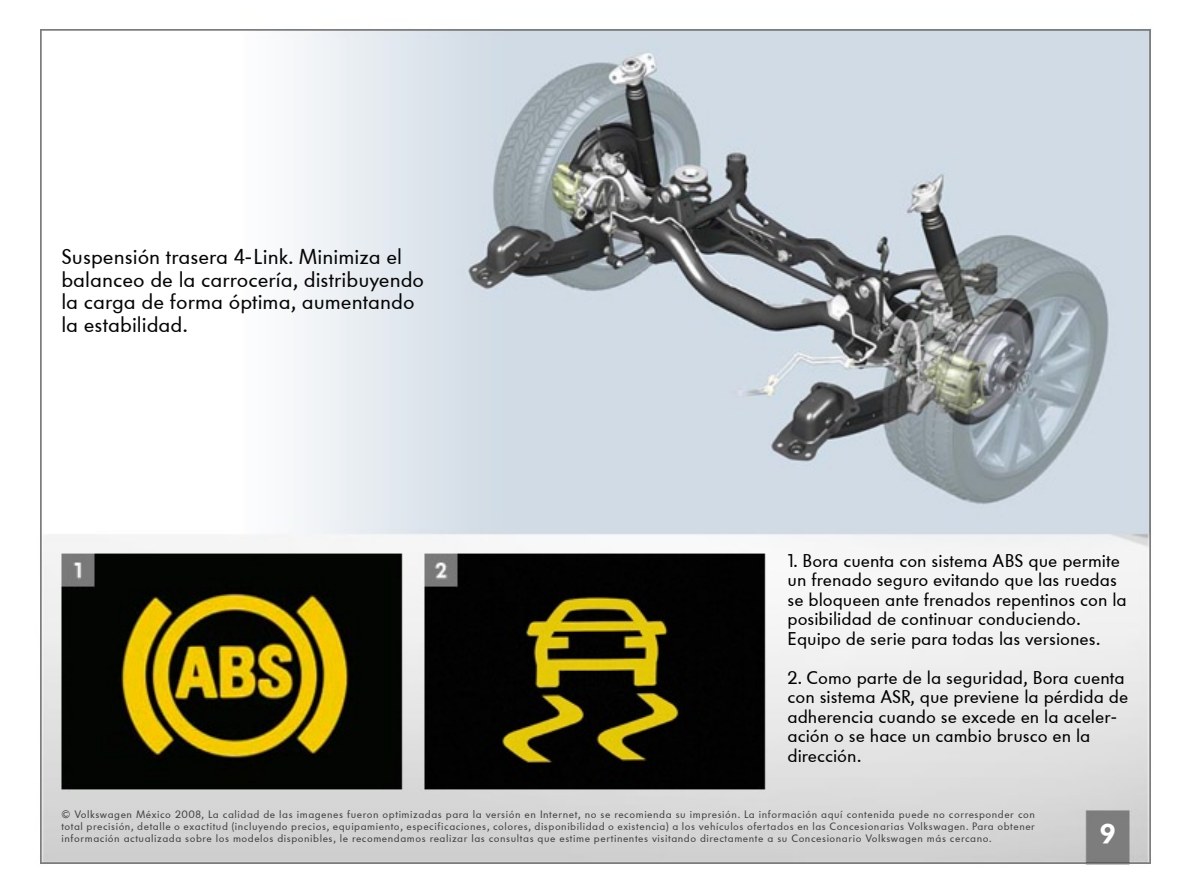
<style>
.page{position:relative;width:1191px;height:893px;background:#fff}
.page>*{position:absolute;margin:0;border:0;box-sizing:border-box;transform-origin:0 0}
.t1{font:27px "Volkswagen Headline";color:#fff}
.t2{font:21px/22.5px "VW Headline Book";color:#060606}
.t3{font:18px/19.5px "VW Headline Book";color:#000}
.t4{font:10.5px/12px "VW Headline Book";letter-spacing:.05em;color:#424242;text-align:justify}
</style>
<div class="page">
<img style="left:40px;top:30px;width:1110px;height:834px">
<p class="t2" style="left:61px;top:246px;width:364px">Suspensión trasera 4-Link. Minimiza el balanceo de la carrocería, distribuyendo la carga de forma óptima, aumentando la estabilidad.</p>
<p class="t3" style="left:788px;top:551px;width:341px">1. Bora cuenta con sistema ABS que permite un frenado seguro evitando que las ruedas se bloqueen ante frenados repentinos con la posibilidad de continuar conduciendo.<br>Equipo de serie para todas las versiones.</p>
<p class="t3" style="left:788px;top:668px;width:342px">2. Como parte de la seguridad, Bora cuenta con sistema ASR, que previene la pérdida de adherencia cuando se excede en la aceler&shy;ación o se hace un cambio brusco en la dirección.</p>
<p class="t4" style="left:62px;top:808px;width:975px">© Volkswagen México 2008, La calidad de las imagenes fueron optimizadas para la versión en Internet, no se recomienda su impresión. La información aquí contenida puede no corresponder con total precisión, detalle o exactitud (incluyendo precios, equipamiento, especificaciones, colores, disponibilidad o existencia) a los vehículos ofertados en las Concesionarias Volkswagen. Para obtener información actualizada sobre los modelos disponibles, le recomendamos realizar las consultas que estime pertinentes visitando directamente a su Concesionario Volkswagen más cercano.</p>
<p class="t1" style="left:1100px;top:818px;width:17px">9</p>
</div>
